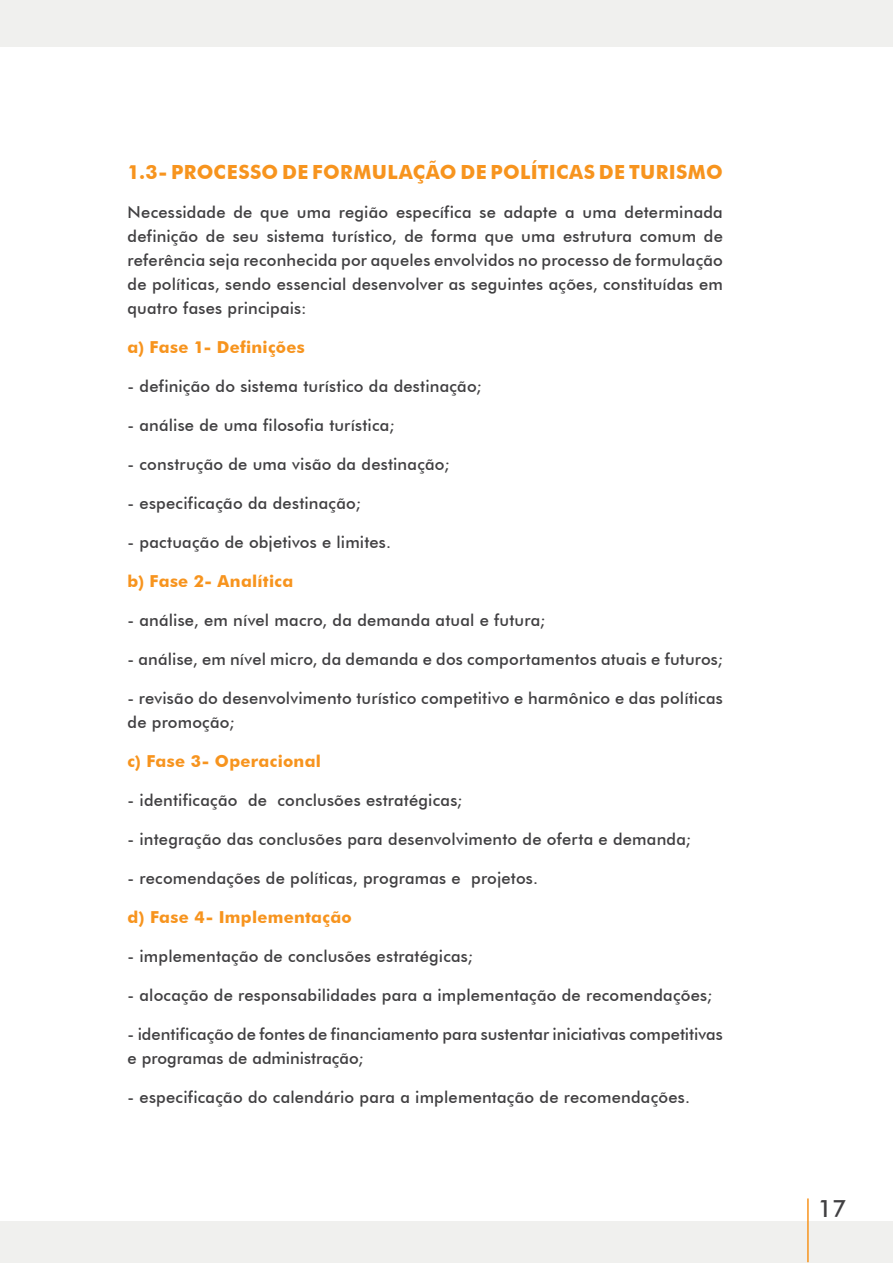
<style>
.page{position:relative;width:893px;height:1263px;background:#fff}
.page>*{position:absolute;margin:0;border:0;box-sizing:border-box;transform-origin:0 0}
.t1{font:500 24px "Futura BT";color:#414042}
.t2{font:700 19.5px "Futura BT";letter-spacing:.01em;color:#f7941e}
.t3{font:500 16.5px/24px "Futura BT";letter-spacing:.01em;color:#414042}
.t4{font:700 16.5px "Futura BT";letter-spacing:.02em;color:#f7941e}
</style>
<div class="page">
<div style="left:0;top:1221px;width:893px;height:42px;background:#f0f0ee"></div>
<hr style="left:807px;top:1198px;width:2px;height:64px;background:#f7941e">
<div style="left:0;top:0;width:893px;height:47px;background:#f0f0ee"></div>
<p class="t2" style="left:128px;top:160px;width:71px">1.3- Processo</p>
<p class="t2" style="left:282px;top:160px;width:57px">de Formula</p>
<p class="t2" style="left:413px;top:160px;width:138px">ção de Políticas</p>
<p class="t2" style="left:599px;top:160px;width:56px">de Turismo</p>
<p class="t3" style="left:128px;top:200px;width:597px;text-align:justify">Necessidade de que uma região específica se adapte a uma determinada definição de seu sistema turístico, de forma que uma estrutura comum de referência seja reconhecida por aqueles envolvidos no processo de formulação de políticas, sendo essencial desenvolver as seguintes ações, constituídas em quatro fases principais:</p>
<p class="t4" style="left:128px;top:337px;width:179px">a) Fase 1- Definições</p>
<p class="t3" style="left:128px;top:374px;width:356px">- definição do sistema turístico da destinação;</p>
<p class="t3" style="left:128px;top:413px;width:268px">- análise de uma filosofia turística;</p>
<p class="t3" style="left:128px;top:452px;width:323px">- construção de uma visão da destinação;</p>
<p class="t3" style="left:128px;top:491px;width:235px">- especificação da destinação;</p>
<p class="t3" style="left:128px;top:530px;width:265px">- pactuação de objetivos e limites.</p>
<p class="t4" style="left:128px;top:571px;width:167px">b) Fase 2- Analítica</p>
<p class="t3" style="left:128px;top:608px;width:419px">- análise, em nível macro, da demanda atual e futura;</p>
<p class="t3" style="left:128px;top:647px;width:597px">- análise, em nível micro, da demanda e dos comportamentos atuais e futuros;</p>
<p class="t3" style="left:128px;top:686px;width:597px">- revisão do desenvolvimento turístico competitivo e harmônico e das políticas de promoção;</p>
<p class="t4" style="left:128px;top:751px;width:195px">c) Fase 3- Operacional</p>
<p class="t3" style="left:128px;top:788px;width:336px">- identificação de conclusões estratégicas;</p>
<p class="t3" style="left:128px;top:827px;width:565px">- integração das conclusões para desenvolvimento de oferta e demanda;</p>
<p class="t3" style="left:128px;top:866px;width:412px">- recomendações de políticas, programas e projetos.</p>
<p class="t4" style="left:128px;top:907px;width:226px">d) Fase 4- Implementação</p>
<p class="t3" style="left:128px;top:944px;width:347px">- implementação de conclusões estratégicas;</p>
<p class="t3" style="left:128px;top:983px;width:586px">- alocação de responsabilidades para a implementação de recomendações;</p>
<p class="t3" style="left:128px;top:1022px;width:597px">- identificação de fontes de financiamento para sustentar iniciativas competitivas e programas de administração;</p>
<p class="t3" style="left:128px;top:1085px;width:564px">- especificação do calendário para a implementação de recomendações.</p>
<h1 class="t1" style="left:818px;top:1193px;width:30px">17</h1>
</div>
